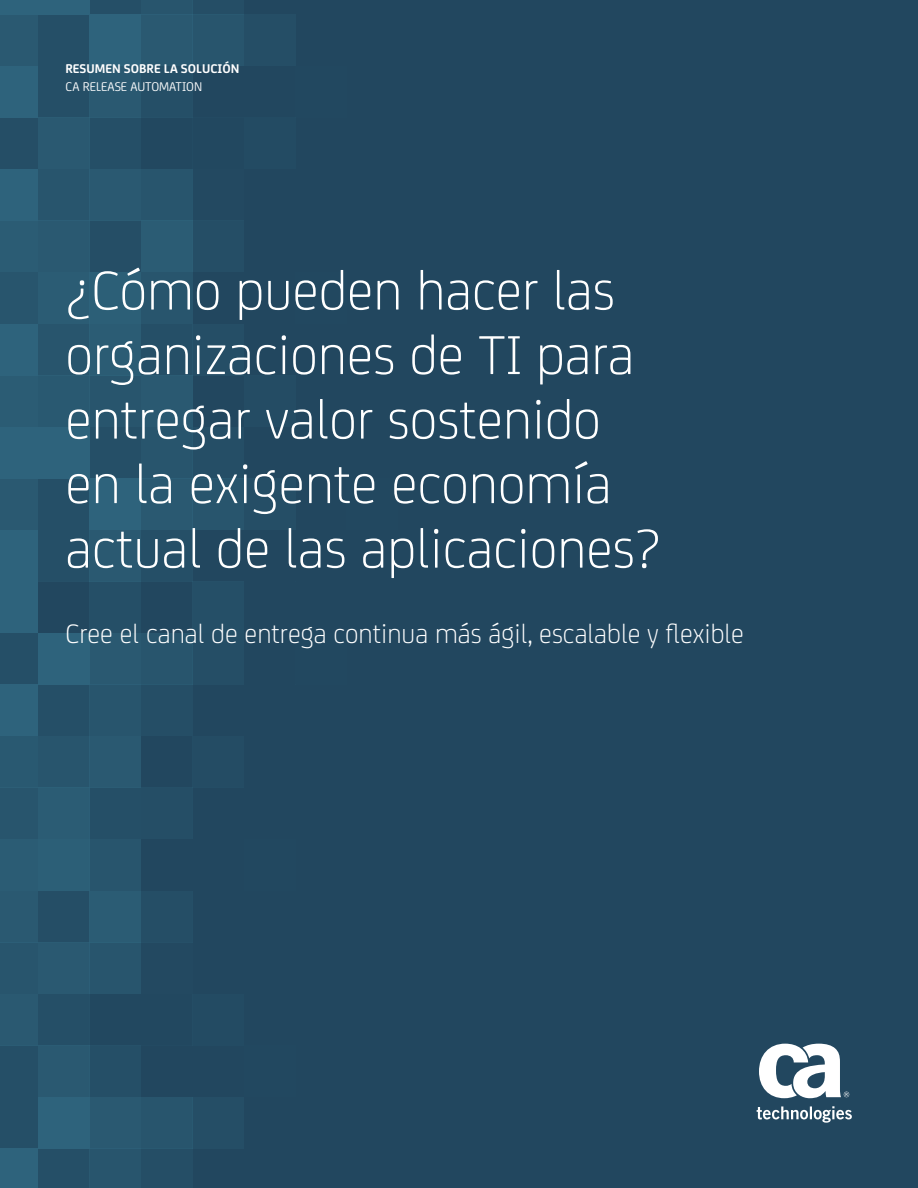
<style>
.page{position:relative;width:918px;height:1188px;background:#fff}
.page>*{position:absolute;margin:0;border:0;box-sizing:border-box;transform-origin:0 0}
.t1{font:300 58.5px/64.5px "CA Sans";color:#fff}
.t2{font:300 28.5px "CA Sans";color:#fff}
.t3{font:700 13.5px "CA Sans";color:#fff}
.t4{font:13.5px "CA Sans";color:#fff}
</style>
<div class="page">
<div style="left:1px;top:0;width:917px;height:1188px;background:#22475f"></div>
<div style="left:141px;top:375px;width:51px;height:52px;background:#2a5971"></div>
<div style="left:90px;top:375px;width:51px;height:52px;background:#28556d"></div>
<div style="left:38px;top:375px;width:52px;height:52px;background:#295971"></div>
<div style="left:1px;top:375px;width:37px;height:52px;background:#2b5c74"></div>
<div style="left:192px;top:427px;width:52px;height:51px;background:#254e66"></div>
<div style="left:244px;top:478px;width:51px;height:52px;background:#254e66"></div>
<div style="left:141px;top:427px;width:51px;height:51px;background:#28556d"></div>
<div style="left:90px;top:427px;width:51px;height:51px;background:#254f67"></div>
<div style="left:38px;top:427px;width:52px;height:51px;background:#2e637c"></div>
<div style="left:1px;top:427px;width:37px;height:51px;background:#2e637c"></div>
<div style="left:192px;top:478px;width:52px;height:52px;background:#28556d"></div>
<div style="left:141px;top:478px;width:51px;height:52px;background:#2a5971"></div>
<div style="left:90px;top:478px;width:51px;height:52px;background:#2e637c"></div>
<div style="left:38px;top:478px;width:52px;height:52px;background:#254f67"></div>
<div style="left:1px;top:478px;width:37px;height:52px;background:#2a5971"></div>
<div style="left:141px;top:530px;width:51px;height:52px;background:#254f67"></div>
<div style="left:90px;top:530px;width:51px;height:52px;background:#2a5971"></div>
<div style="left:38px;top:530px;width:52px;height:52px;background:#254f67"></div>
<div style="left:1px;top:530px;width:37px;height:52px;background:#2e637c"></div>
<div style="left:192px;top:0;width:52px;height:15px;background:#254e66"></div>
<div style="left:244px;top:15px;width:51px;height:51px;background:#254e66"></div>
<div style="left:141px;top:0;width:51px;height:15px;background:#28556d"></div>
<div style="left:90px;top:0;width:51px;height:15px;background:#254f67"></div>
<div style="left:38px;top:0;width:52px;height:15px;background:#2e637c"></div>
<div style="left:1px;top:0;width:37px;height:15px;background:#2e637c"></div>
<div style="left:192px;top:15px;width:52px;height:51px;background:#28556d"></div>
<div style="left:141px;top:15px;width:51px;height:51px;background:#2a5971"></div>
<div style="left:90px;top:15px;width:51px;height:51px;background:#2e637c"></div>
<div style="left:38px;top:15px;width:52px;height:51px;background:#254f67"></div>
<div style="left:1px;top:15px;width:37px;height:51px;background:#2a5971"></div>
<div style="left:141px;top:66px;width:51px;height:52px;background:#254f67"></div>
<div style="left:90px;top:66px;width:51px;height:52px;background:#2a5971"></div>
<div style="left:38px;top:66px;width:52px;height:52px;background:#254f67"></div>
<div style="left:1px;top:66px;width:37px;height:52px;background:#2e637c"></div>
<div style="left:192px;top:582px;width:52px;height:51px;background:#254f67"></div>
<div style="left:244px;top:375px;width:51px;height:52px;background:#244c64"></div>
<div style="left:90px;top:582px;width:51px;height:51px;background:#254f67"></div>
<div style="left:1px;top:582px;width:37px;height:51px;background:#2e637c"></div>
<div style="left:90px;top:118px;width:51px;height:51px;background:#254f67"></div>
<div style="left:38px;top:118px;width:52px;height:51px;background:#2a5971"></div>
<div style="left:1px;top:118px;width:37px;height:51px;background:#254e66"></div>
<div style="left:141px;top:169px;width:51px;height:52px;background:#28556d"></div>
<div style="left:244px;top:118px;width:51px;height:51px;background:#234b63"></div>
<div style="left:90px;top:169px;width:51px;height:52px;background:#2a5971"></div>
<div style="left:38px;top:169px;width:52px;height:52px;background:#28556d"></div>
<div style="left:1px;top:169px;width:37px;height:52px;background:#2e637c"></div>
<div style="left:192px;top:221px;width:52px;height:51px;background:#254e66"></div>
<div style="left:141px;top:221px;width:51px;height:51px;background:#2b5c74"></div>
<div style="left:90px;top:221px;width:51px;height:51px;background:#254e66"></div>
<div style="left:38px;top:221px;width:52px;height:51px;background:#2a5971"></div>
<div style="left:1px;top:221px;width:37px;height:51px;background:#2b5c74"></div>
<div style="left:141px;top:272px;width:51px;height:52px;background:#28556d"></div>
<div style="left:90px;top:272px;width:51px;height:52px;background:#2c5f77"></div>
<div style="left:38px;top:272px;width:52px;height:52px;background:#2b5c74"></div>
<div style="left:1px;top:272px;width:37px;height:52px;background:#28556d"></div>
<div style="left:192px;top:324px;width:52px;height:51px;background:#254e66"></div>
<div style="left:141px;top:324px;width:51px;height:51px;background:#254f67"></div>
<div style="left:90px;top:324px;width:51px;height:51px;background:#2b5c74"></div>
<div style="left:38px;top:324px;width:52px;height:51px;background:#28556d"></div>
<div style="left:1px;top:324px;width:37px;height:51px;background:#2e637c"></div>
<div style="left:90px;top:736px;width:51px;height:52px;background:#2a5971"></div>
<div style="left:38px;top:736px;width:52px;height:52px;background:#28556d"></div>
<div style="left:1px;top:736px;width:37px;height:52px;background:#295971"></div>
<div style="left:141px;top:685px;width:51px;height:51px;background:#254e66"></div>
<div style="left:192px;top:633px;width:52px;height:52px;background:#254e66"></div>
<div style="left:90px;top:685px;width:51px;height:51px;background:#28556d"></div>
<div style="left:38px;top:685px;width:52px;height:51px;background:#254f67"></div>
<div style="left:1px;top:685px;width:37px;height:51px;background:#2e637c"></div>
<div style="left:141px;top:633px;width:51px;height:52px;background:#28556d"></div>
<div style="left:90px;top:633px;width:51px;height:52px;background:#2a5971"></div>
<div style="left:38px;top:633px;width:52px;height:52px;background:#2e637c"></div>
<div style="left:1px;top:633px;width:37px;height:52px;background:#254f67"></div>
<div style="left:141px;top:1148px;width:51px;height:40px;background:#254e66"></div>
<div style="left:192px;top:1097px;width:52px;height:51px;background:#254e66"></div>
<div style="left:90px;top:1148px;width:51px;height:40px;background:#28556d"></div>
<div style="left:38px;top:1148px;width:52px;height:40px;background:#254f67"></div>
<div style="left:1px;top:1148px;width:37px;height:40px;background:#2e637c"></div>
<div style="left:141px;top:1097px;width:51px;height:51px;background:#28556d"></div>
<div style="left:90px;top:1097px;width:51px;height:51px;background:#2a5971"></div>
<div style="left:38px;top:1097px;width:52px;height:51px;background:#2e637c"></div>
<div style="left:1px;top:1097px;width:37px;height:51px;background:#254f67"></div>
<div style="left:90px;top:1045px;width:51px;height:52px;background:#254f67"></div>
<div style="left:38px;top:1045px;width:52px;height:52px;background:#2a5971"></div>
<div style="left:1px;top:1045px;width:37px;height:52px;background:#254f67"></div>
<div style="left:192px;top:736px;width:52px;height:52px;background:#244c64"></div>
<div style="left:38px;top:994px;width:52px;height:51px;background:#254f67"></div>
<div style="left:1px;top:994px;width:37px;height:51px;background:#2a5971"></div>
<div style="left:90px;top:942px;width:51px;height:52px;background:#28556d"></div>
<div style="left:192px;top:994px;width:52px;height:51px;background:#234b63"></div>
<div style="left:38px;top:942px;width:52px;height:52px;background:#2a5971"></div>
<div style="left:1px;top:942px;width:37px;height:52px;background:#28556d"></div>
<div style="left:141px;top:891px;width:51px;height:51px;background:#254e66"></div>
<div style="left:90px;top:891px;width:51px;height:51px;background:#2b5c74"></div>
<div style="left:38px;top:891px;width:52px;height:51px;background:#254e66"></div>
<div style="left:1px;top:891px;width:37px;height:51px;background:#2a5971"></div>
<div style="left:90px;top:839px;width:51px;height:52px;background:#28556d"></div>
<div style="left:38px;top:839px;width:52px;height:52px;background:#2c5f77"></div>
<div style="left:1px;top:839px;width:37px;height:52px;background:#2b5c74"></div>
<div style="left:141px;top:788px;width:51px;height:51px;background:#254e66"></div>
<div style="left:90px;top:788px;width:51px;height:51px;background:#254f67"></div>
<div style="left:38px;top:788px;width:52px;height:51px;background:#2b5c74"></div>
<div style="left:1px;top:788px;width:37px;height:51px;background:#28556d"></div>
<svg style="left:757px;top:1106px;width:95px;height:17px"></svg>
<svg style="left:759px;top:1044px;width:90px;height:54px"></svg>
<p class="t3" style="left:65px;top:58px;width:176px">RESUMEN SOBRE LA SOLUCIÓN</p>
<p class="t4" style="left:65px;top:77px;width:138px">CA RELEASE AUTOMATION</p>
<p class="t1" style="left:65px;top:254px;width:597px">¿Cómo pueden hacer las organizaciones de TI para entregar valor sostenido en la exigente economía actual de las aplicaciones?</p>
<p class="t2" style="left:65px;top:613px;width:680px">Cree el canal de entrega continua más ágil, escalable y flexible</p>
</div>
